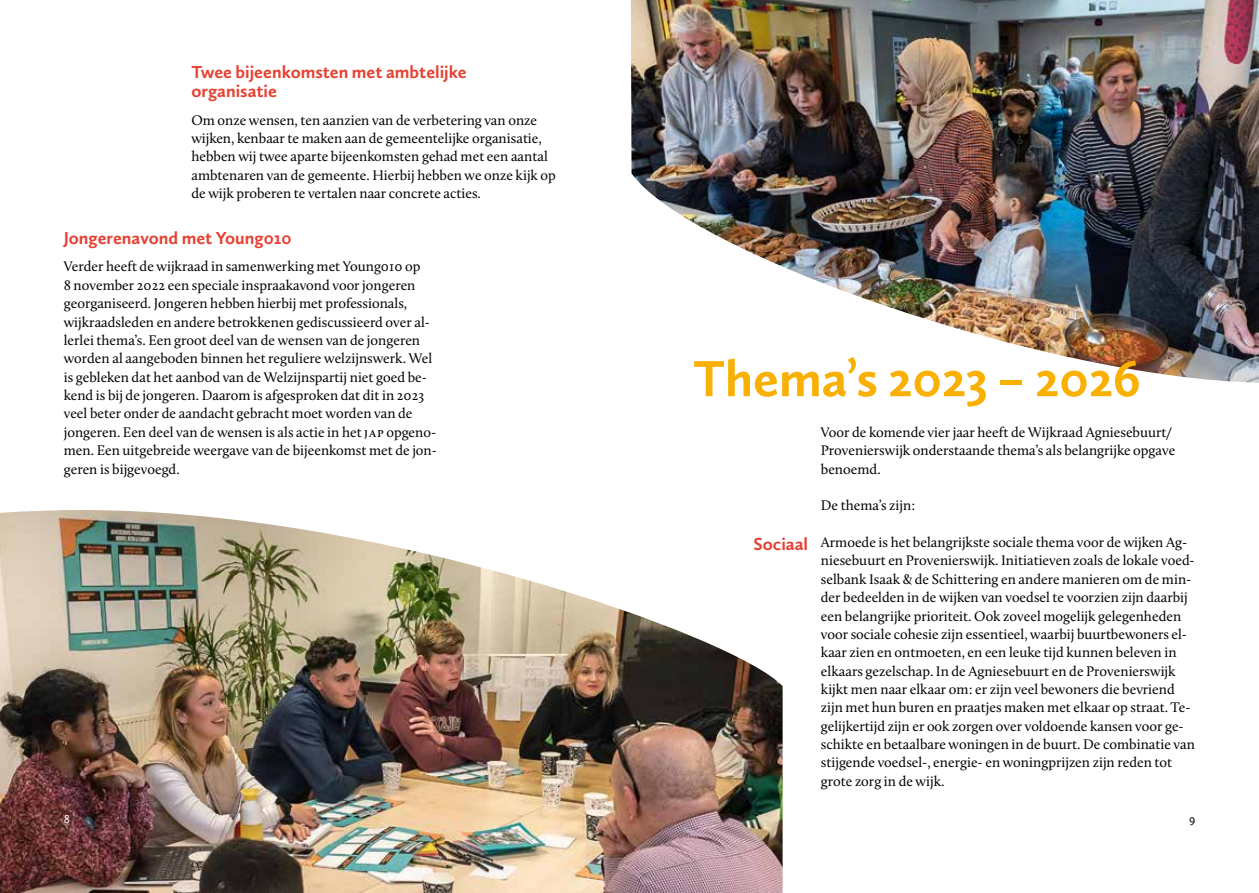
<style>
.page{position:relative;width:1259px;height:893px;background:#fff}
.page>*{position:absolute;margin:0;border:0;box-sizing:border-box;transform-origin:0 0}
.t1{font:700 52.5px "Calluna Sans";color:#f9b000}
.t2{font:700 18px/18.3px "Calluna Sans";color:#e54234}
.t3{font:14.4px/18.3px "Calluna";color:#000}
.t4{font:12px "Calluna Sans";color:#fff}
.t5{font:12px "Calluna Sans";color:#000}
.s1{font-family:"Calluna Sans";font-weight:700;font-size:18px;color:#e54234}
</style>
<div class="page">
<img style="left:631px;top:0;width:628px;height:383px">
<img style="left:0;top:510px;width:782px;height:383px">
<p class="t2" style="left:191px;top:63px;width:277px">Twee bijeenkomsten met ambtelijke organisatie</p>
<p class="t3" style="left:191px;top:110px;width:366px">Om onze wensen, ten aanzien van de verbetering van onze wijken, kenbaar te maken aan de gemeentelijke organisatie, hebben wij twee aparte bijeenkomsten gehad met een aantal ambtenaren van de gemeente. Hierbij hebben we onze kijk op de wijk proberen te vertalen naar concrete acties.</p>
<p class="t2" style="left:64px;top:228px;width:229px">Jongerenavond met Young010</p>
<p class="t3" style="left:64px;top:257px;width:375px">Verder heeft de wijkraad in samenwerking met Young010 op<br>8 november 2022 een speciale inspraakavond voor jongeren georganiseerd. Jongeren hebben hierbij met professionals, wijkraadsleden en andere betrokkenen gediscussieerd over al&shy;lerlei thema’s. Een groot deel van de wensen van de jongeren worden al aangeboden binnen het reguliere welzijnswerk. Wel is gebleken dat het aanbod van de Welzijnspartij niet goed be&shy;kend is bij de jongeren. Daarom is afgesproken dat dit in 2023 veel beter onder de aandacht gebracht moet worden van de jongeren. Een deel van de wensen is als actie in het JAP opgeno&shy;men. Een uitgebreide weergave van de bijeenkomst met de jon&shy;geren is bijgevoegd.</p>
<h1 class="t1" style="left:693px;top:346px;width:449px">Thema’s 2023 – 2026</h1>
<p class="t3" style="left:821px;top:423px;width:356px">Voor de komende vier jaar heeft de Wijkraad Agniesebuurt/<br>Provenierswijk onderstaande thema’s als belangrijke opgave benoemd.</p>
<p class="t3" style="left:821px;top:496px;width:96px">De thema’s zijn:</p>
<p class="t3" style="left:821px;top:533px;width:376px;text-indent:-67px"><span class="s1">Sociaal</span> Armoede is het belangrijkste sociale thema voor de wijken Ag&shy;niesebuurt en Provenierswijk. Initiatieven zoals de lokale voed&shy;selbank Isaak &amp; de Schittering en andere manieren om de min&shy;der bedeelden in de wijken van voedsel te voorzien zijn daarbij een belangrijke prioriteit. Ook zoveel mogelijk gelegenheden voor sociale cohesie zijn essentieel, waarbij buurtbewoners el&shy;kaar zien en ontmoeten, en een leuke tijd kunnen beleven in elkaars gezelschap. In de Agniesebuurt en de Provenierswijk kijkt men naar elkaar om: er zijn veel bewoners die bevriend zijn met hun buren en praatjes maken met elkaar op straat. Te&shy;gelijkertijd zijn er ook zorgen over voldoende kansen voor ge&shy;schikte en betaalbare woningen in de buurt. De combinatie van stijgende voedsel-, energie- en woningprijzen zijn reden tot grote zorg in de wijk.</p>
<p class="t4" style="left:64px;top:811px;width:8px">8</p>
<p class="t5" style="left:1189px;top:811px;width:8px">9</p>
</div>
